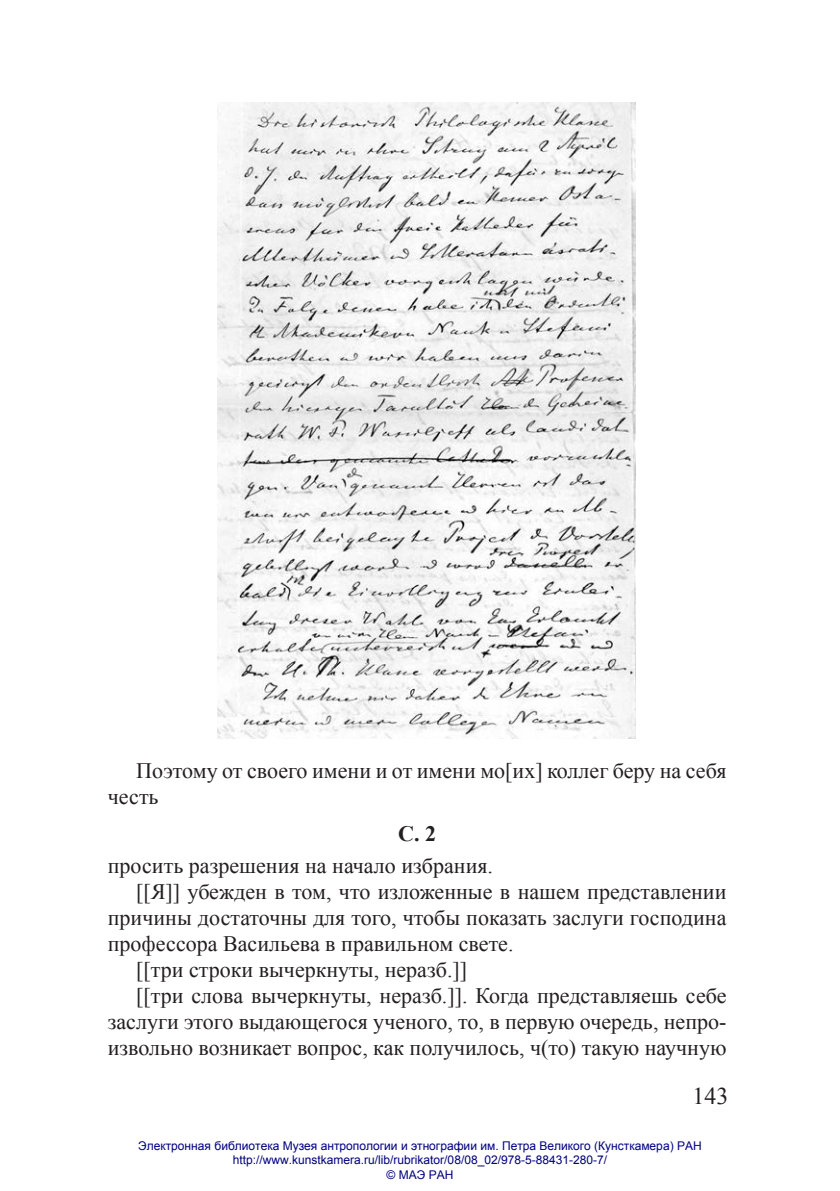
<style>
.page{position:relative;width:840px;height:1191px;background:#fff}
.page>*{position:absolute;margin:0;border:0;box-sizing:border-box;transform-origin:0 0}
.t1{font:24px "Times New Roman";color:#231f20}
.текст{font:22px/26px "Times New Roman";color:#231f20;text-align:justify}
.подзаг{font:700 22px "Times New Roman";color:#231f20}
.t2{font:12px/14.4px "Arial";color:#000080;text-align:center}
</style>
<div class="page">
<img style="left:217px;top:102px;width:418px;height:636px">
<p class="текст" style="left:108px;top:757px;width:619px;text-indent:28px">Поэтому от своего имени и от имени мо[их] коллег беру на себя честь</p>
<p class="подзаг" style="left:398px;top:819px;width:39px">С. 2</p>
<p class="текст" style="left:108px;top:852px;width:386px">просить разрешения на начало избрания.</p>
<p class="текст" style="left:108px;top:878px;width:619px;text-indent:28px">[[Я]] убежден в том, что изложенные в нашем представлении причины достаточны для того, чтобы показать заслуги господина профессора Васильева в правильном свете.</p>
<p class="текст" style="left:136px;top:956px;width:332px">[[три строки вычеркнуты, неразб.]]</p>
<p class="текст" style="left:108px;top:982px;width:619px;text-indent:28px">[[три слова вычеркнуты, неразб.]]. Когда представляешь себе заслуги этого выдающегося ученого, то, в первую очередь, непро&shy;извольно возникает вопрос, как получилось, ч(то) такую научную</p>
<p class="t1" style="left:692px;top:1079px;width:37px">143</p>
<p class="t2" style="left:138px;top:1138px;width:564px">Электронная библиотека Музея антропологии и этнографии им. Петра Великого (Кунсткамера) РАН http://www.kunstkamera.ru/lib/rubrikator/08/08_02/978-5-88431-280-7/<br>© МАЭ РАН</p>
</div>
